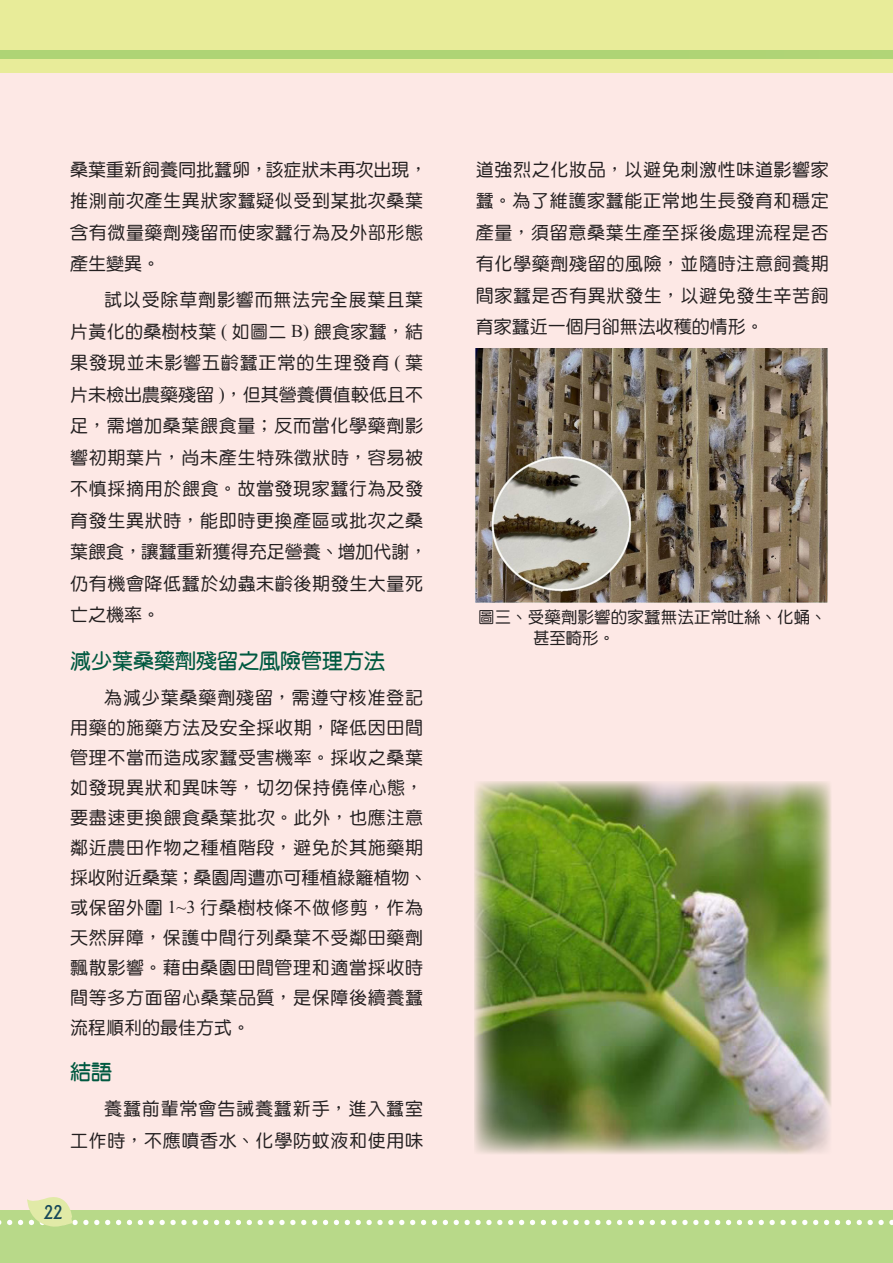
<style>
.page{position:relative;width:893px;height:1263px;background:#fff}
.page>*{position:absolute;margin:0;border:0;box-sizing:border-box;transform-origin:0 0}
.t1{font:21px "DF Yuan Bd HK BF";color:#005940}
.t2{font:18px/31.5px "DF Yuan Md HK BF";letter-spacing:.035em;color:#231f20}
.t3{font:500 18px "Albertus";color:#174859;scale:.9 1}
.t4{font:16.5px/21px "DF Yuan Md HK BF";letter-spacing:.01em;color:#231f20}
.s1{font-family:"Times New Roman"}
</style>
<div class="page">
<div style="left:0;top:67px;width:893px;height:1159px;background:#fde8e5"></div>
<div style="left:0;top:1210px;width:893px;height:53px;background:#b8d989"></div>
<div style="left:0;top:0;width:893px;height:72px;background:#e8ec99"></div>
<div style="left:0;top:50px;width:893px;height:8px;background:#aed475"></div>
<img style="left:476px;top:348px;width:351px;height:254px">
<svg style="left:0;top:1197px;width:893px;height:30px"></svg>
<img style="left:474px;top:781px;width:357px;height:373px">
<p class="t2" style="left:70px;top:154px;width:359px">桑葉重新飼養同批蠶卵，該症狀未再次出現，推測前次產生異狀家蠶疑似受到某批次桑葉含有微量藥劑殘留而使家蠶行為及外部形態產生變異。</p>
<p class="t2" style="left:70px;top:284px;width:359px;text-indent:34px">試以受除草劑影響而無法完全展葉且葉片黃化的桑樹枝葉 <span class="s1">(</span> 如圖二 <span class="s1">B)</span> 餵食家蠶，結果發現並未影響五齡蠶正常的生理發育 <span class="s1">(</span> 葉片未檢出農藥殘留 <span class="s1">)</span>，但其營養價值較低且不足，需增加桑葉餵食量；反而當化學藥劑影響初期葉片，尚未產生特殊徵狀時，容易被不慎採摘用於餵食。故當發現家蠶行為及發育發生異狀時，能即時更換產區或批次之桑葉餵食，讓蠶重新獲得充足營養、增加代謝，仍有機會降低蠶於幼蟲末齡後期發生大量死亡之機率。</p>
<p class="t1" style="left:70px;top:650px;width:317px">減少葉桑藥劑殘留之風險管理方法</p>
<p class="t2" style="left:70px;top:683px;width:359px;line-height:30px;text-indent:34px">為減少葉桑藥劑殘留，需遵守核准登記用藥的施藥方法及安全採收期，降低因田間管理不當而造成家蠶受害機率。採收之桑葉如發現異狀和異味等，切勿保持僥倖心態，要盡速更換餵食桑葉批次。此外，也應注意鄰近農田作物之種植階段，避免於其施藥期採收附近桑葉；桑園周遭亦可種植綠籬植物、或保留外圍 <span class="s1">1~3</span> 行桑樹枝條不做修剪，作為天然屏障，保護中間行列桑葉不受鄰田藥劑飄散影響。藉由桑園田間管理和適當採收時間等多方面留心桑葉品質，是保障後續養蠶流程順利的最佳方式。</p>
<p class="t1" style="left:70px;top:1061px;width:43px">結語</p>
<p class="t2" style="left:70px;top:1093px;width:354px;text-align:right">養蠶前輩常會告誡養蠶新手，進入蠶室<br>工作時，不應噴香水、化學防蚊液和使用味</p>
<p class="t3" style="left:44px;top:1201px;width:23px">22</p>
<p class="t2" style="left:476px;top:154px;width:355px;text-align:justify">道強烈之化妝品，以避免刺激性味道影響家蠶。為了維護家蠶能正常地生長發育和穩定產量，須留意桑葉生產至採後處理流程是否有化學藥劑殘留的風險，並隨時注意飼養期間家蠶是否有異狀發生，以避免發生辛苦飼育家蠶近一個月卻無法收穫的情形。</p>
<p class="t4" style="left:533px;top:606px;width:295px;text-indent:-55px">圖三、受藥劑影響的家蠶無法正常吐絲、化蛹、甚至畸形。</p>
</div>
